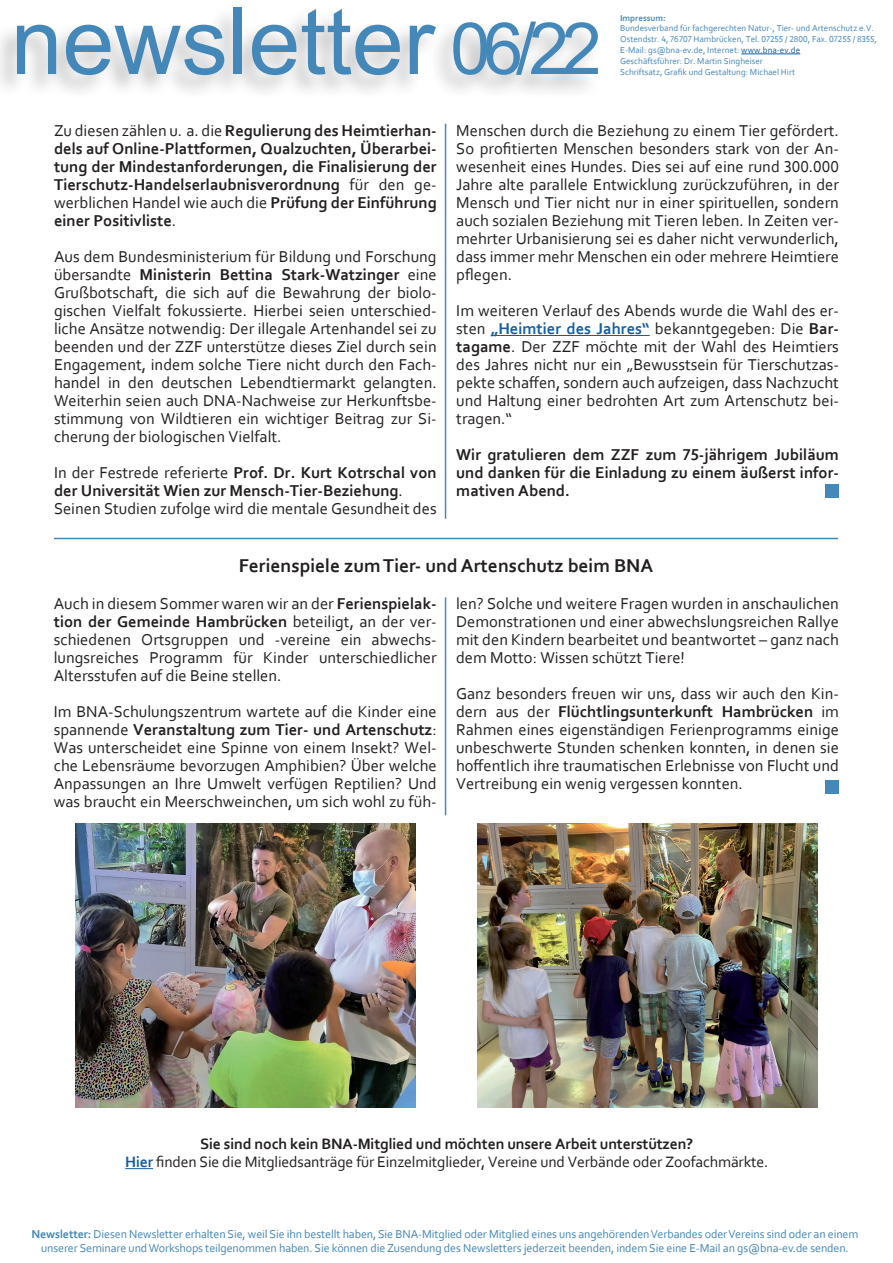
<style>
.page{position:relative;width:893px;height:1263px;background:#fff}
.page>*{position:absolute;margin:0;border:0;box-sizing:border-box;transform-origin:0 0}
.t1{font:93px "Arial";color:#4487b9}
.t2{font:700 19.5px "Corbel";color:#231f20}
.t3{font:16.5px/18px "Corbel";color:#231f20;text-align:justify}
.t4{font:700 16.5px/18px "Corbel";color:#231f20;text-align:justify}
.t5{font:15.75px/18px "Corbel";letter-spacing:-.01em;color:#231f20;text-align:center}
.t6{font:12px/14.4px "Corbel";letter-spacing:-.01em;color:#4487b9;text-align:center}
.t7{font:9px/10.8px "Corbel";color:#4487b9}
.t8{font:700 9px "Corbel";color:#4487b9}
.s1{font-size:72px}
.s2{color:#175d9e}
.s3{font-weight:400}
.s4{font-weight:700}
.s5{font-weight:700;color:#175d9e}
</style>
<div class="page">
<hr style="left:491px;top:335px;width:159px;height:1px;background:#175d9e">
<hr style="left:54px;top:538px;width:784px;height:1px;background:#4487b9">
<div style="left:825px;top:780px;width:14px;height:13px;background:#4487b9"></div>
<div style="left:0;top:5px;width:601px;height:95px;background:#231f20;opacity:.28"></div>
<hr style="left:741px;top:54px;width:59px;height:1px;background:#175d9e">
<svg style="left:125px;top:1168px;width:28px;height:1px"></svg>
<hr style="left:445px;top:124px;width:1px;height:395px;background:#4487b9">
<hr style="left:445px;top:597px;width:1px;height:218px;background:#4487b9">
<div style="left:825px;top:484px;width:14px;height:13px;background:#4487b9"></div>
<img style="left:75px;top:824px;width:340px;height:284px">
<img style="left:478px;top:824px;width:339px;height:284px">
<h1 class="t1" style="left:11px;top:-23px;width:592px">newsletter <span class="s1">06/22</span></h1>
<p class="t8" style="left:620px;top:12px;width:47px">Impressum:</p>
<p class="t7" style="left:620px;top:23px;width:258px">Bundesverband für fachgerechten Natur-, Tier- und Artenschutz e.V.<br>Ostendstr. 4, 76707 Hambrücken, Tel. 07255 / 2800, Fax. 07255 / 8355, E-Mail: gs@bna-ev.de, Internet: <span class="s2">www.bna-ev.de<br></span>Geschäftsführer: Dr. Martin Singheiser<br>Schriftsatz, Grafik und Gestaltung: Michael Hirt</p>
<p class="t4" style="left:54px;top:121px;width:384px"><span class="s3">Zu diesen zählen u. a. die</span> Regulierung des Heimtierhan&shy;dels auf Online-Plattformen, Qualzuchten, Überarbei&shy;tung der Mindestanforderungen, die Finalisierung der Tierschutz-Handelserlaubnisverordnung <span class="s3">für den ge&shy;werblichen Handel wie auch die</span> Prüfung der Einführung einer Positivliste<span class="s3">.</span></p>
<p class="t3" style="left:54px;top:247px;width:384px">Aus dem Bundesministerium für Bildung und Forschung übersandte <span class="s4">Ministerin Bettina Stark-Watzinger</span> eine Grußbotschaft, die sich auf die Bewahrung der biolo&shy;gischen Vielfalt fokussierte. Hierbei seien unterschied&shy;liche Ansätze notwendig: Der illegale Artenhandel sei zu beenden und der ZZF unterstütze dieses Ziel durch sein Engagement, indem solche Tiere nicht durch den Fach&shy;handel in den deutschen Lebendtiermarkt gelangten.<br>Weiterhin seien auch DNA-Nachweise zur Herkunftsbe&shy;stimmung von Wildtieren ein wichtiger Beitrag zur Si&shy;cherung der biologischen Vielfalt.</p>
<p class="t3" style="left:54px;top:463px;width:384px;text-align:left">In der Festrede referierte <span class="s4">Prof. Dr. Kurt Kotrschal von der Universität Wien zur Mensch-Tier-Beziehung</span>.<br>Seinen Studien zufolge wird die mentale Gesundheit des</p>
<p class="t3" style="left:456px;top:121px;width:384px">Menschen durch die Beziehung zu einem Tier gefördert.<br>So profitierten Menschen besonders stark von der An&shy;wesenheit eines Hundes. Dies sei auf eine rund 300.000<br>Jahre alte parallele Entwicklung zurückzuführen, in der Mensch und Tier nicht nur in einer spirituellen, sondern auch sozialen Beziehung mit Tieren leben. In Zeiten ver&shy;mehrter Urbanisierung sei es daher nicht verwunderlich, dass immer mehr Menschen ein oder mehrere Heimtiere pflegen.</p>
<p class="t3" style="left:456px;top:301px;width:384px">Im weiteren Verlauf des Abends wurde die Wahl des er&shy;sten <span class="s5">„Heimtier des Jahres“</span> bekanntgegeben: Die <span class="s4">Bar&shy;tagame</span>. Der ZZF möchte mit der Wahl des Heimtiers des Jahres nicht nur ein „Bewusstsein für Tierschutzas&shy;pekte schaffen, sondern auch aufzeigen, dass Nachzucht und Haltung einer bedrohten Art zum Artenschutz bei&shy;tragen.“</p>
<p class="t4" style="left:456px;top:445px;width:384px">Wir gratulieren dem ZZF zum 75-jährigem Jubiläum und danken für die Einladung zu einem äußerst infor&shy;mativen Abend.</p>
<p class="t2" style="left:239px;top:554px;width:416px">Ferienspiele zum Tier- und Artenschutz beim BNA</p>
<p class="t3" style="left:456px;top:594px;width:384px">len? Solche und weitere Fragen wurden in anschaulichen Demonstrationen und einer abwechslungsreichen Rallye mit den Kindern bearbeitet und beantwortet – ganz nach dem Motto: Wissen schützt Tiere!</p>
<p class="t3" style="left:456px;top:684px;width:384px">Ganz besonders freuen wir uns, dass wir auch den Kin&shy;dern aus der <span class="s4">Flüchtlingsunterkunft Hambrücken</span> im Rahmen eines eigenständigen Ferienprogramms einige unbeschwerte Stunden schenken konnten, in denen sie hoffentlich ihre traumatischen Erlebnisse von Flucht und Vertreibung ein wenig vergessen konnten.</p>
<p class="t3" style="left:54px;top:594px;width:384px">Auch in diesem Sommer waren wir an der <span class="s4">Ferienspielak&shy;tion der Gemeinde Hambrücken</span> beteiligt, an der ver&shy;schiedenen Ortsgruppen und -vereine ein abwechs&shy;lungsreiches Programm für Kinder unterschiedlicher Altersstufen auf die Beine stellen.</p>
<p class="t3" style="left:54px;top:702px;width:384px">Im BNA-Schulungszentrum wartete auf die Kinder eine spannende <span class="s4">Veranstaltung zum Tier- und Artenschutz</span>:<br>Was unterscheidet eine Spinne von einem Insekt? Wel&shy;che Lebensräume bevorzugen Amphibien? Über welche Anpassungen an Ihre Umwelt verfügen Reptilien? Und was braucht ein Meerschweinchen, um sich wohl zu füh-</p>
<p class="t5" style="left:125px;top:1134px;width:645px"><span class="s4">Sie sind noch kein BNA-Mitglied und möchten unsere Arbeit unterstützen?<br></span><span class="s5">Hier</span> finden Sie die Mitgliedsanträge für Einzelmitglieder, Vereine und Verbände oder Zoofachmärkte.</p>
<p class="t6" style="left:32px;top:1226px;width:828px"><span class="s4">Newsletter:</span> Diesen Newsletter erhalten Sie, weil Sie ihn bestellt haben, Sie BNA-Mitglied oder Mitglied eines uns angehörenden Verbandes oder Vereins sind oder an einem unserer Seminare und Workshops teilgenommen haben. Sie können die Zusendung des Newsletters jederzeit beenden, indem Sie eine E-Mail an gs@bna-ev.de senden.</p>
</div>
